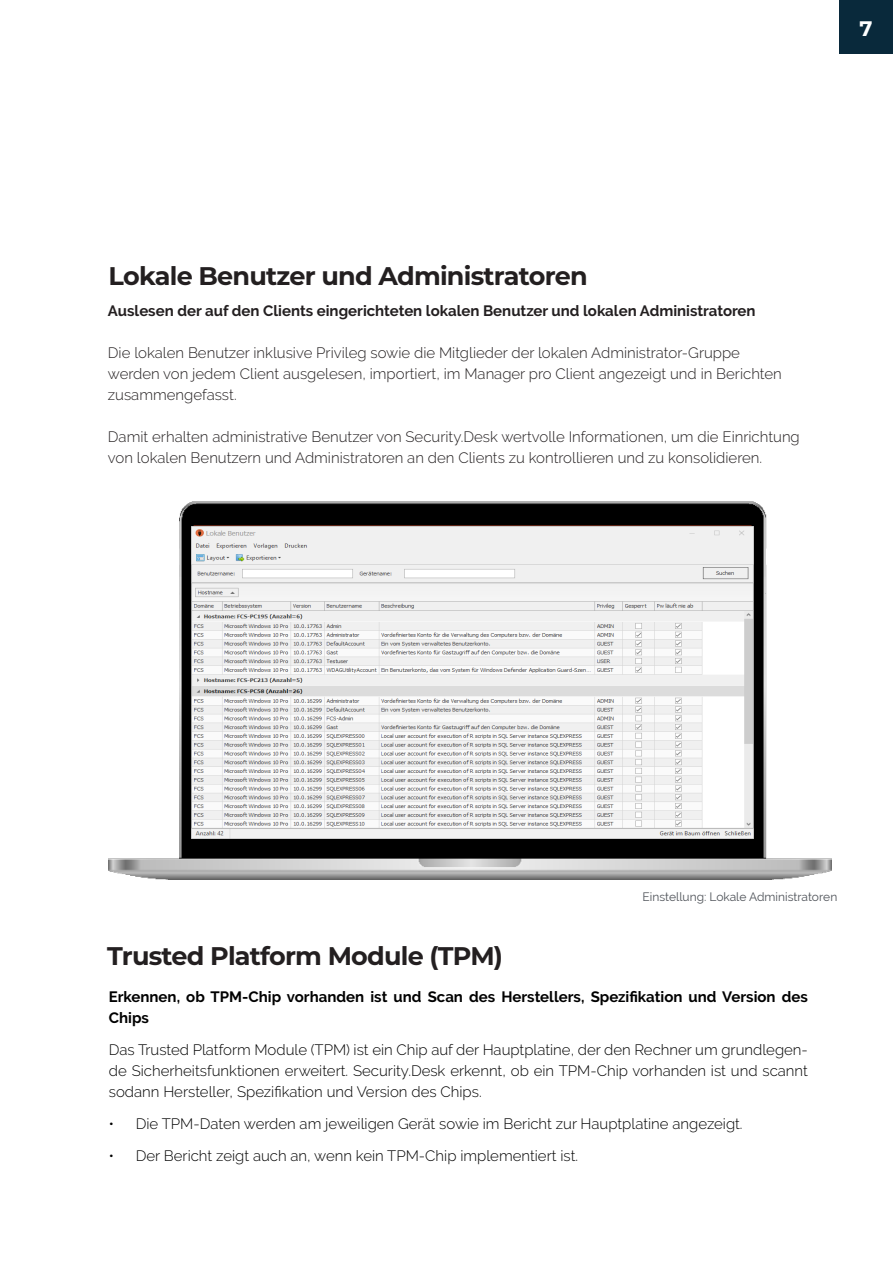
<style>
.page{position:relative;width:893px;height:1263px;background:#fff}
.page>*{position:absolute;margin:0;border:0;box-sizing:border-box;transform-origin:0 0}
.Überschrift_2{font:700 25.5px "Montserrat";letter-spacing:-.03em;color:#231f20}
.t1{font:700 21px "Montserrat";color:#fff}
.Fließtext_schwarz{font:300 15px/21px "Raleway";color:#231f20}
.Fließtext{font:300 15px/21px "Raleway";color:#000001;text-align:justify}
.Fließtext-2{font:700 15px/21px "Raleway";color:#000001}
.Fließtext_schwarz-2{font:700 15px "Raleway";color:#231f20}
.Bildunterschrift{font:12px "Raleway";color:#50545a}
</style>
<div class="page">
<img style="left:109px;top:501px;width:722px;height:379px">
<img style="left:191px;top:526px;width:562px;height:313px">
<div style="left:839px;top:0;width:54px;height:54px;background:#09293b"></div>
<h2 class="t1" style="left:859px;top:14px;width:15px">7</h2>
<p class="Überschrift_2" style="left:109px;top:257px;width:481px">Lokale Benutzer und Administratoren</p>
<p class="Fließtext_schwarz-2" style="left:108px;top:302px;width:649px">Auslesen der auf den Clients eingerichteten lokalen Benutzer und lokalen Administratoren</p>
<p class="Fließtext_schwarz" style="left:108px;top:342px;width:675px">Die lokalen Benutzer inklusive Privileg sowie die Mitglieder der lokalen Administrator-Gruppe werden von jedem Client ausgelesen, importiert, im Manager pro Client angezeigt und in Berichten zusammengefasst.</p>
<p class="Fließtext_schwarz" style="left:108px;top:426px;width:693px">Damit erhalten administrative Benutzer von Security.Desk wertvolle Informationen, um die Einrichtung von lokalen Benutzern und Administratoren an den Clients zu kontrollieren und zu konsolidieren.</p>
<p class="Bildunterschrift" style="left:643px;top:889px;width:196px">Einstellung: Lokale Administratoren</p>
<p class="Überschrift_2" style="left:107px;top:937px;width:397px">Trusted Platform Module (TPM)</p>
<p class="Fließtext-2" style="left:109px;top:986px;width:701px">Erkennen, ob TPM-Chip vorhanden ist und Scan des Herstellers, Spezifikation und Version des<br>Chips</p>
<p class="Fließtext" style="left:109px;top:1039px;width:701px">Das Trusted Platform Module (TPM) ist ein Chip auf der Hauptplatine, der den Rechner um grundlegen&shy;de Sicherheitsfunktionen erweitert. Security.Desk erkennt, ob ein TPM-Chip vorhanden ist und scannt sodann Hersteller, Spezifikation und Version des Chips.</p>
<p class="Fließtext" style="left:109px;top:1113px;width:635px">• Die TPM-Daten werden am jeweiligen Gerät sowie im Bericht zur Hauptplatine angezeigt.</p>
<p class="Fließtext" style="left:109px;top:1145px;width:471px">• Der Bericht zeigt auch an, wenn kein TPM-Chip implementiert ist.</p>
</div>
